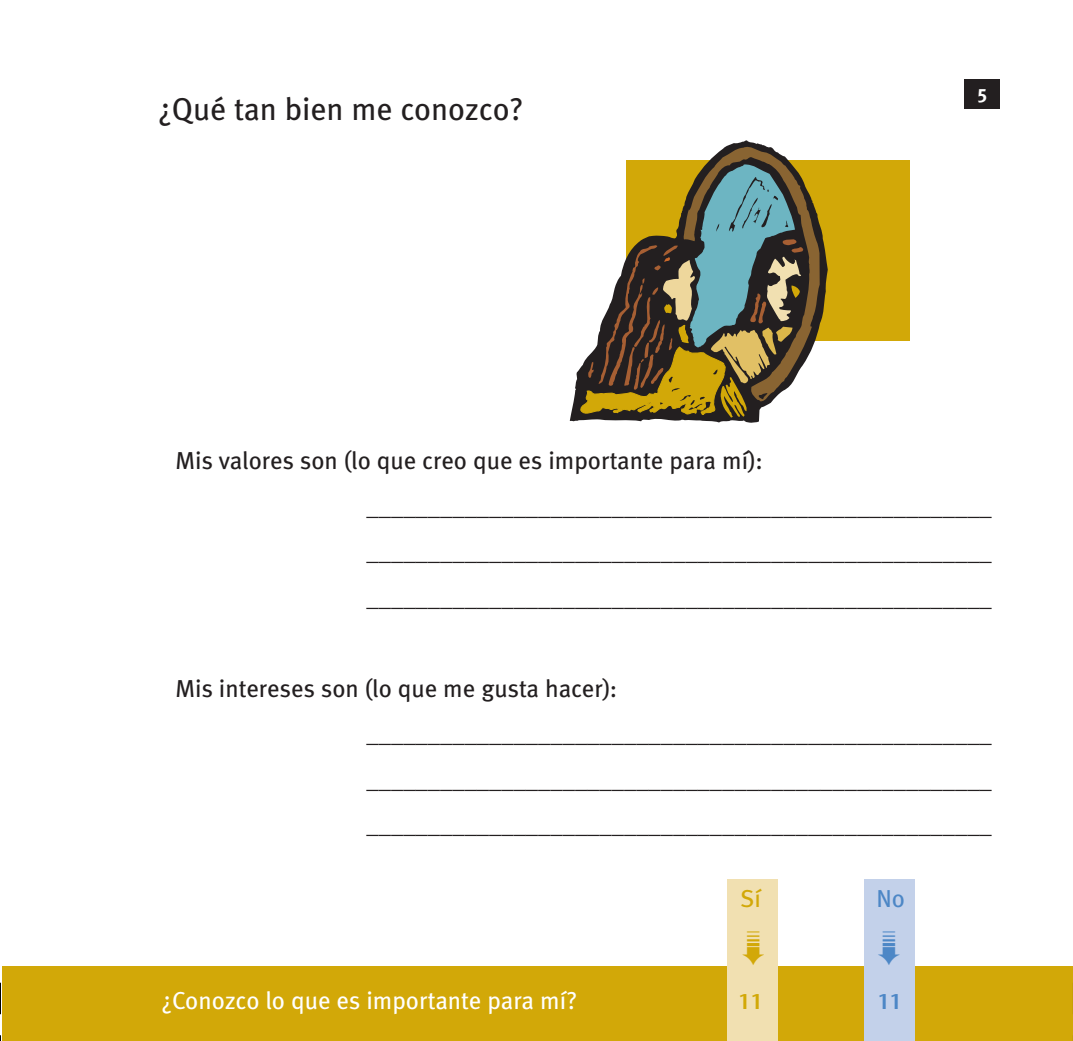
<style>
.page{position:relative;width:1073px;height:1041px;background:#fff}
.page>*{position:absolute;margin:0;border:0;box-sizing:border-box;transform-origin:0 0}
.t1{font:31.5px "Meta";color:#231f20}
.t2{font:24.5px/45.5px "Meta";color:#231f20}
.t3{font:24.5px "Meta";color:#fff}
.t4{font:24.5px "Meta";color:#d2a808}
.t5{font:24.5px "Meta";color:#4d87c6}
.t6{font:600 21px "Stone Sans";color:#d2a808}
.t7{font:600 21px "Stone Sans";color:#4d87c6}
.t8{font:700 19.25px "Meta";color:#fff}
</style>
<div class="page">
<div style="left:964px;top:79px;width:35px;height:30px;background:#231f20"></div>
<div style="left:2px;top:966px;width:1070px;height:74px;background:#d2a808"></div>
<div style="left:863px;top:879px;width:51px;height:161px;background:#c3d1ea"></div>
<div style="left:726px;top:879px;width:51px;height:161px;background:#f1e0b1"></div>
<div style="left:625px;top:160px;width:284px;height:181px;background:#d2a808"></div>
<svg style="left:569px;top:141px;width:258px;height:282px"></svg>
<svg style="left:579px;top:144px;width:240px;height:273px"></svg>
<hr style="left:1072px;top:982px;width:1px;height:32px;background:#000">
<hr style="left:0;top:982px;width:1px;height:32px;background:#000">
<p class="t1" style="left:158px;top:98px;width:366px">¿Qué tan bien me conozco?</p>
<p class="t8" style="left:976px;top:81px;width:11px">5</p>
<p class="t2" style="left:366px;top:440px;width:626px;text-indent:-191px">Mis valores son (lo que creo que es importante para mí): ___________________________________________________ ___________________________________________________ ___________________________________________________</p>
<p class="t2" style="left:366px;top:668px;width:626px;text-indent:-191px">Mis intereses son (lo que me gusta hacer): ___________________________________________________ ___________________________________________________ ___________________________________________________</p>
<p class="t4" style="left:740px;top:890px;width:22px">Sí</p>
<p class="t5" style="left:876px;top:890px;width:30px">No</p>
<p class="t3" style="left:161px;top:992px;width:417px">¿Conozco lo que es importante para mí?</p>
<p class="t6" style="left:738px;top:993px;width:26px">11</p>
<p class="t7" style="left:877px;top:993px;width:26px">11</p>
</div>
